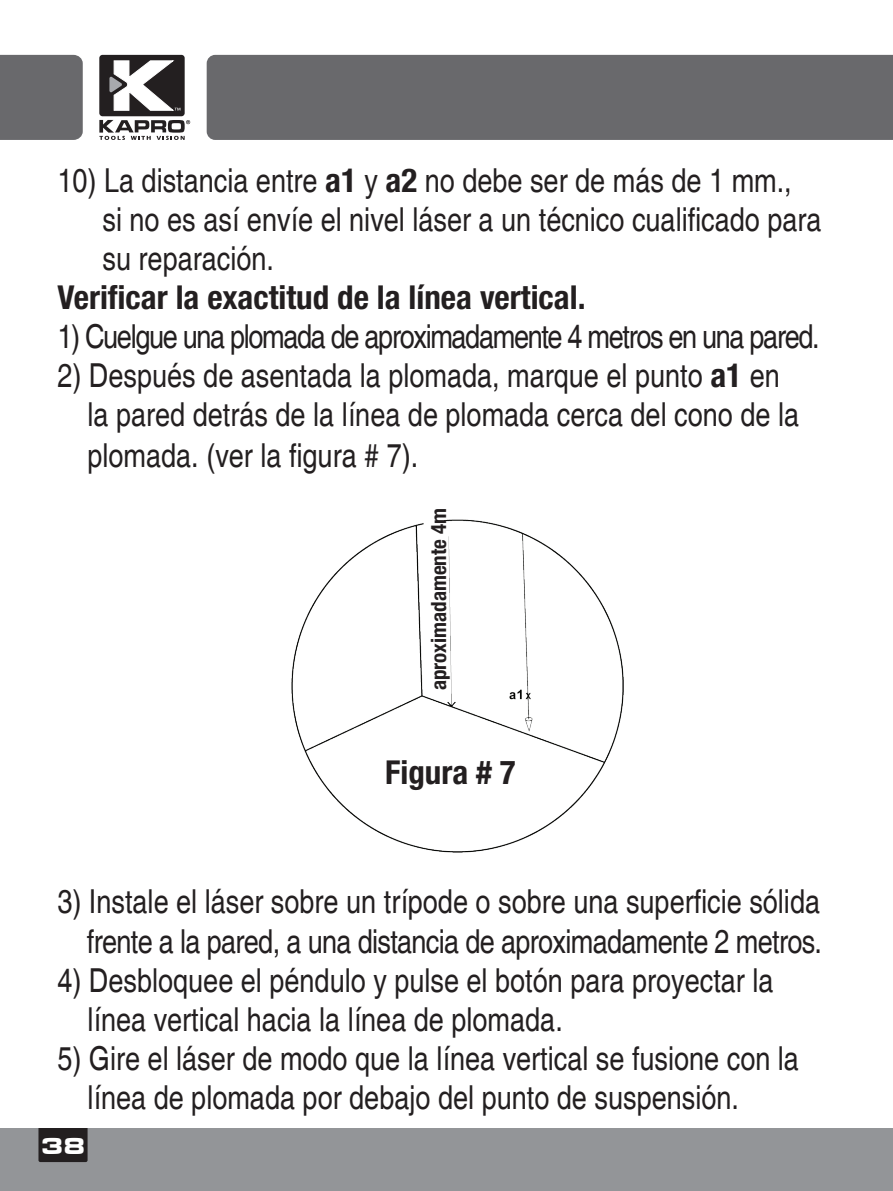
<style>
.page{position:relative;width:893px;height:1191px;background:#fff}
.page>*{position:absolute;margin:0;border:0;box-sizing:border-box;transform-origin:0 0}
.t1{font:condensed 33px/39px "Helvetica";color:#231f20}
.t2{font:condensed 33px "Helvetica";letter-spacing:-.04em;color:#231f20}
.t3{font:700 condensed 33px "Helvetica Neue";color:#231f20}
.t4{font:24px "Microgramma D Bold Exte";color:#fff}
.t5{font:700 condensed 21px "Helvetica Neue";color:#231f20}
.s1{font-family:"Helvetica Neue";font-weight:700}
</style>
<div class="page">
<div style="left:0;top:1128px;width:893px;height:63px;background:#939598"></div>
<div style="left:38px;top:1128px;width:50px;height:34px;background:#231f20"></div>
<div style="left:99px;top:55px;width:86px;height:61px;background:#231f20;border-radius:3px"></div>
<svg style="left:99px;top:120px;width:91px;height:20px"></svg>
<svg style="left:109px;top:61px;width:71px;height:49px"></svg>
<div style="left:0;top:55px;width:83px;height:85px;background:#69696c"></div>
<div style="left:207px;top:55px;width:686px;height:85px;background:#69696c"></div>
<img style="left:291px;top:519px;width:333px;height:334px">
<svg style="left:418px;top:743px;width:113px;height:53px"></svg>
<svg style="left:423px;top:519px;width:23px;height:159px"></svg>
<p class="t1" style="left:103px;top:161px;width:721px;text-indent:-45px">10) La distancia entre <span class="s1">a1</span> y <span class="s1">a2</span> no debe ser de más de 1 mm.,<br>si no es así envíe el nivel láser a un técnico cualificado para su reparación.</p>
<p class="t3" style="left:57px;top:278px;width:530px">Verificar la exactitud de la línea vertical.</p>
<p class="t2" style="left:57px;top:317px;width:764px">1) Cuelgue una plomada de aproximadamente 4 metros en una pared.</p>
<p class="t1" style="left:87px;top:356px;width:713px;text-indent:-30px">2) Después de asentada la plomada, marque el punto <span class="s1">a1</span> en la pared detrás de la línea de plomada cerca del cono de la plomada. (ver la figura # 7).</p>
<p class="t5" style="left:426px;top:690px;width:184px;rotate:-90deg">aproximadamente 4m</p>
<p class="t3" style="left:385px;top:752px;width:132px">Figura # 7</p>
<p class="t1" style="left:57px;top:881px;width:766px;line-height:40.5px;text-align:right">3) Instale el láser sobre un trípode o sobre una superficie sólida frente a la pared, a una distancia de aproximadamente 2 metros.</p>
<p class="t1" style="left:87px;top:961px;width:687px;text-indent:-30px">4) Desbloquee el péndulo y pulse el botón para proyectar la línea vertical hacia la línea de plomada.</p>
<p class="t1" style="left:87px;top:1039px;width:713px;text-indent:-30px">5) Gire el láser de modo que la línea vertical se fusione con la línea de plomada por debajo del punto de suspensión.</p>
<p class="t4" style="left:42px;top:1129px;width:45px">38</p>
</div>
